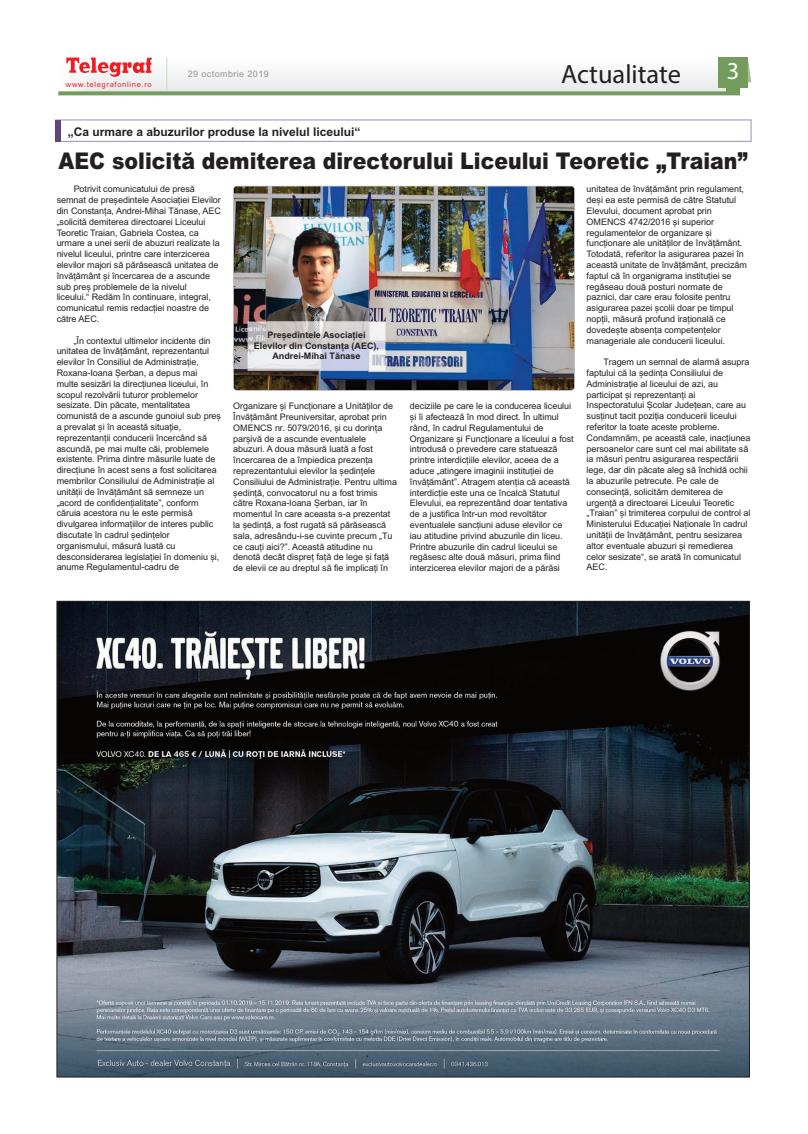
<style>
.page{position:relative;width:808px;height:1134px;background:#fff}
.page>*{position:absolute;margin:0;border:0;box-sizing:border-box;transform-origin:0 0}
.t1{font:26.5px "Myriad Pro";color:#231f20}
.t2{font:24.4px "Myriad Pro";color:#fff}
.t3{font:900 23px "Arial";color:#231f20;scale:.89 1}
.t4{font:700 12px "Arial";color:#231f20}
.t5{font:9px/10.8px "Arial";letter-spacing:-.005em;color:#231f20}
.t6{font:700 9px/10.8px "Arial";color:#231f20;text-align:center}
.t7{font:9px "Arial";letter-spacing:.045em;color:#939598}
.t8{font:7.5px "Arial";letter-spacing:.09em;color:#ee2323}
</style>
<div class="page">
<div style="left:59px;top:58px;width:671px;height:36px;background:#f3f4f4"></div>
<img style="left:59px;top:58px;width:7px;height:26px">
<hr style="left:167px;top:57px;width:1px;height:37px;background:#c9d8be">
<svg style="left:66px;top:58px;width:86px;height:19px"></svg>
<svg style="left:58px;top:91px;width:682px;height:4px;fill:#729b5c"></svg>
<div style="left:718px;top:57px;width:30px;height:31px;background:#729b5c"></div>
<div style="left:727px;top:88px;width:13px;height:6px;background:#729b5c"></div>
<svg style="left:748px;top:60px;width:3px;height:22px"></svg>
<img style="left:59px;top:603px;width:689px;height:472px">
<div style="left:55px;top:120px;width:696px;height:22px;border:1px solid #a08fb0"></div>
<div style="left:55px;top:120px;width:6px;height:22px;background:#634677"></div>
<img style="left:234px;top:186px;width:340px;height:204px;border-radius:3px">
<div style="left:233px;top:186px;width:342px;height:205px;border:1px solid #939598;border-radius:3px"></div>
<img style="left:266px;top:217px;width:103px;height:129px;border-radius:3px">
<div style="left:266px;top:216px;width:103px;height:131px;border:1px solid #939598;border-radius:3px"></div>
<img style="left:266px;top:217px;width:103px;height:3px">
<img style="left:248px;top:322px;width:137px;height:49px">
<svg style="left:266px;top:322px;width:103px;height:25px"></svg>
<img style="left:266px;top:343px;width:103px;height:3px">
<p class="t8" style="left:66px;top:80px;width:87px">www.telegrafonline.ro</p>
<p class="t7" style="left:188px;top:69px;width:83px">29 octombrie 2019</p>
<h1 class="t1" style="left:561px;top:64px;width:121px">Actualitate</h1>
<h2 class="t2" style="left:727px;top:62px;width:14px">3</h2>
<h3 class="t4" style="left:68px;top:125px;width:294px">„Ca urmare a abuzurilor produse la nivelul liceului“</h3>
<h3 class="t3" style="left:59px;top:148px;width:776px">AEC solicită demiterea directorului Liceului Teoretic „Traian”</h3>
<p class="t5" style="left:57px;top:184px;width:166px;text-indent:17px">Potrivit comunicatului de presă semnat de președintele Asociației Elevilor din Constanța, Andrei-Mihai Tănase, AEC „solicită demiterea directoarei Liceului Teoretic Traian, Gabriela Costea, ca urmare a unei serii de abuzuri realizate la nivelul liceului, printre care interzicerea elevilor majori să părăsească unitatea de învățământ și încercarea de a ascunde sub preș problemele de la nivelul liceului.“ Redăm în continuare, integral, comunicatul remis redacției noastre de către AEC.</p>
<p class="t5" style="left:57px;top:335px;width:166px;text-indent:17px">„În contextul ultimelor incidente din unitatea de învățământ, reprezentantul elevilor în Consiliul de Administrație, Roxana-Ioana Șerban, a depus mai multe sesizări la direcțiunea liceului, în scopul rezolvării tuturor problemelor sesizate. Din păcate, mentalitatea comunistă de a ascunde gunoiul sub preș a prevalat și în această situație, reprezentanții conducerii încercând să ascundă, pe mai multe căi, problemele existente. Prima dintre măsurile luate de direcțiune în acest sens a fost solicitarea membrilor Consiliului de Administrație al unității de învățământ să semneze un „acord de confidențialitate”, conform căruia acestora nu le este permisă divulgarea informațiilor de interes public discutate în cadrul ședințelor organismului, măsură luată cu desconsiderarea legislației în domeniu și, anume Regulamentul-cadru de</p>
<p class="t6" style="left:254px;top:329px;width:127px">Președintele Asociației<br>Elevilor din Constanța (AEC),<br>Andrei-Mihai Tănase</p>
<p class="t5" style="left:233px;top:401px;width:165px">Organizare și Funcționare a Unităților de Învățământ Preuniversitar, aprobat prin OMENCS nr. 5079/2016, și cu dorința parșivă de a ascunde eventualele abuzuri. A doua măsură luată a fost încercarea de a împiedica prezența reprezentantului elevilor la ședințele Consiliului de Administrație. Pentru ultima ședință, convocatorul nu a fost trimis către Roxana-Ioana Șerban, iar în momentul în care aceasta s-a prezentat la ședință, a fost rugată să părăsească sala, adresându-i-se cuvinte precum „Tu ce cauți aici?”. Această atitudine nu denotă decât dispreț față de lege și față de elevii ce au dreptul să fie implicați în</p>
<p class="t5" style="left:410px;top:401px;width:165px">deciziile pe care le ia conducerea liceului și îi afectează în mod direct. În ultimul rând, în cadrul Regulamentului de Organizare și Funcționare a liceului a fost introdusă o prevedere care statuează printre interdicțiile elevilor, aceea de a aduce „atingere imaginii instituției de învățământ”. Atragem atenția că această interdicție este una ce încalcă Statutul Elevului, ea reprezentând doar tentativa de a justifica într-un mod revoltător eventualele sancțiuni aduse elevilor ce iau atitudine privind abuzurile din liceu.<br>Printre abuzurile din cadrul liceului se regăsesc alte două măsuri, prima fiind interzicerea elevilor majori de a părăsi</p>
<p class="t5" style="left:587px;top:184px;width:162px">unitatea de învățământ prin regulament, deși ea este permisă de către Statutul Elevului, document aprobat prin OMENCS 4742/2016 și superior regulamentelor de organizare și funcționare ale unităților de învățământ.<br>Totodată, referitor la asigurarea pazei în această unitate de învățământ, precizăm faptul că în organigrama instituției se regăseau două posturi normate de paznici, dar care erau folosite pentru asigurarea pazei școlii doar pe timpul nopții, măsură profund irațională ce dovedește absența competențelor manageriale ale conducerii liceului.</p>
<p class="t5" style="left:587px;top:357px;width:165px;text-indent:17px">Tragem un semnal de alarmă asupra faptului că la ședința Consiliului de Administrație al liceului de azi, au participat și reprezentanți ai Inspectoratului Școlar Județean, care au susținut tacit poziția conducerii liceului referitor la toate aceste probleme.<br>Condamnăm, pe această cale, inacțiunea persoanelor care sunt cel mai abilitate să ia măsuri pentru asigurarea respectării lege, dar din păcate aleg să închidă ochii la abuzurile petrecute. Pe cale de consecință, solicităm demiterea de urgență a directoarei Liceului Teoretic „Traian” și trimiterea corpului de control al Ministerului Educației Naționale în cadrul unității de învățământ, pentru sesizarea altor eventuale abuzuri și remedierea celor sesizate“, se arată în comunicatul AEC.</p>
</div>
